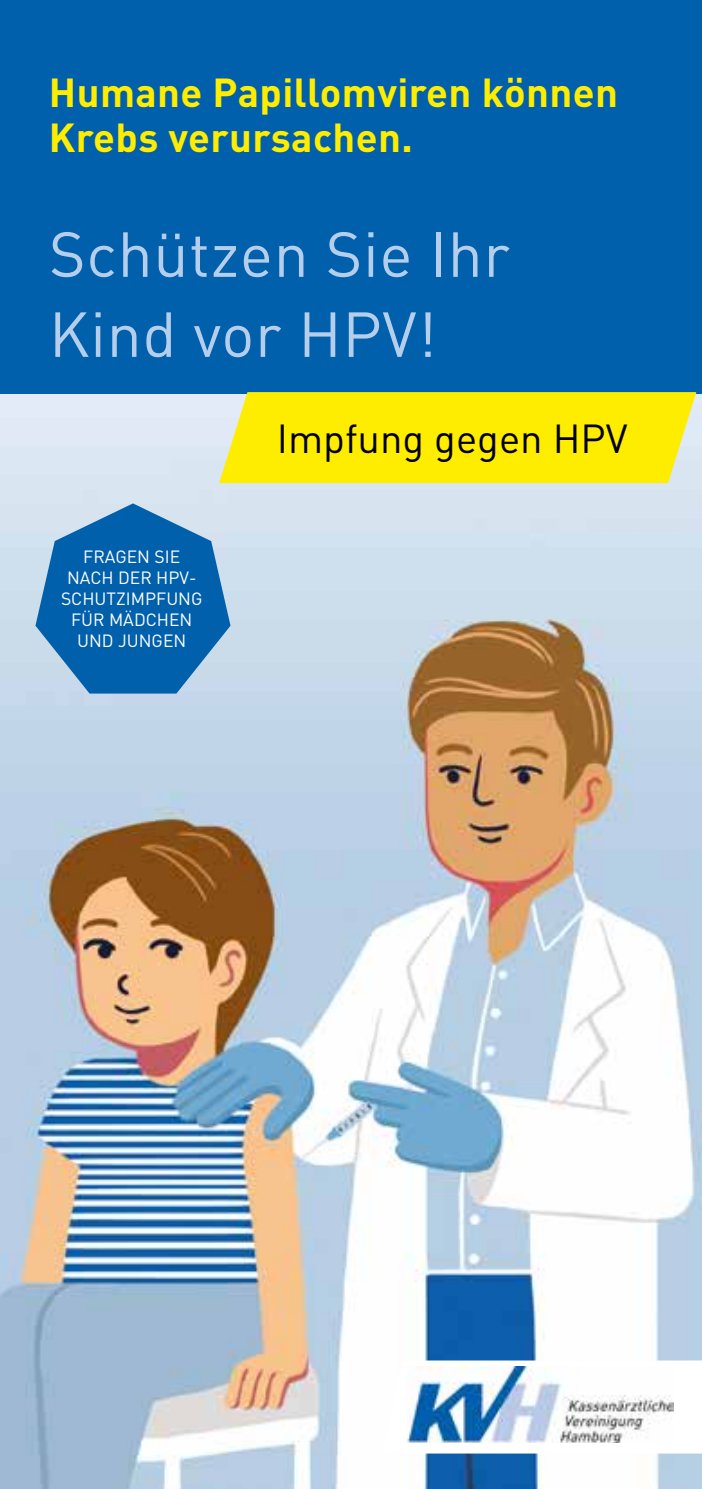
<style>
.page{position:relative;width:702px;height:1489px;background:#fff}
.page>*{position:absolute;margin:0;border:0;box-sizing:border-box;transform-origin:0 0}
.Head_Fly_30_32{font:62.5px "DIN Pro";letter-spacing:.01em;color:#b4ceec}
.Head_Fly_30_32-2{font:700 40px/45px "DIN Pro";letter-spacing:.01em;color:#ffed00}
.Balken_Fly_Quote_mid{font:40px "DIN Pro";color:#000}
.Fließtext{font:17.5px/21px "DIN Pro";color:#fff;text-align:center}
</style>
<div class="page">
<img style="left:0;top:393px;width:702px;height:1095px">
<div style="left:0;top:0;width:702px;height:393px;background:#0060ab"></div>
<svg style="left:219px;top:392px;width:477px;height:91px;background:#fcec0e"></svg>
<svg style="left:381px;top:1360px;width:321px;height:93px"></svg>
<img style="left:407px;top:1365px;width:267px;height:77px">
<svg style="left:35px;top:503px;width:195px;height:190px;background:#3681bc"></svg>
<p class="Head_Fly_30_32-2" style="left:49px;top:68px;width:570px">Humane Papillomviren können<br>Krebs verursachen.</p>
<p class="Head_Fly_30_32" style="left:49px;top:212px;width:462px">Schützen Sie Ihr</p>
<p class="Head_Fly_30_32" style="left:49px;top:292px;width:389px">Kind vor HPV!</p>
<p class="Fließtext" style="left:83px;top:545px;width:98px">FRAGEN SIE</p>
<p class="Fließtext" style="left:61px;top:566px;width:143px">NACH DER HPV-<br>SCHUTZIMPFUNG</p>
<p class="Fließtext" style="left:71px;top:608px;width:123px">FÜR MÄDCHEN</p>
<p class="Fließtext" style="left:77px;top:629px;width:111px">UND JUNGEN</p>
<p class="Balken_Fly_Quote_mid" style="left:277px;top:411px;width:352px">Impfung gegen HPV</p>
</div>
